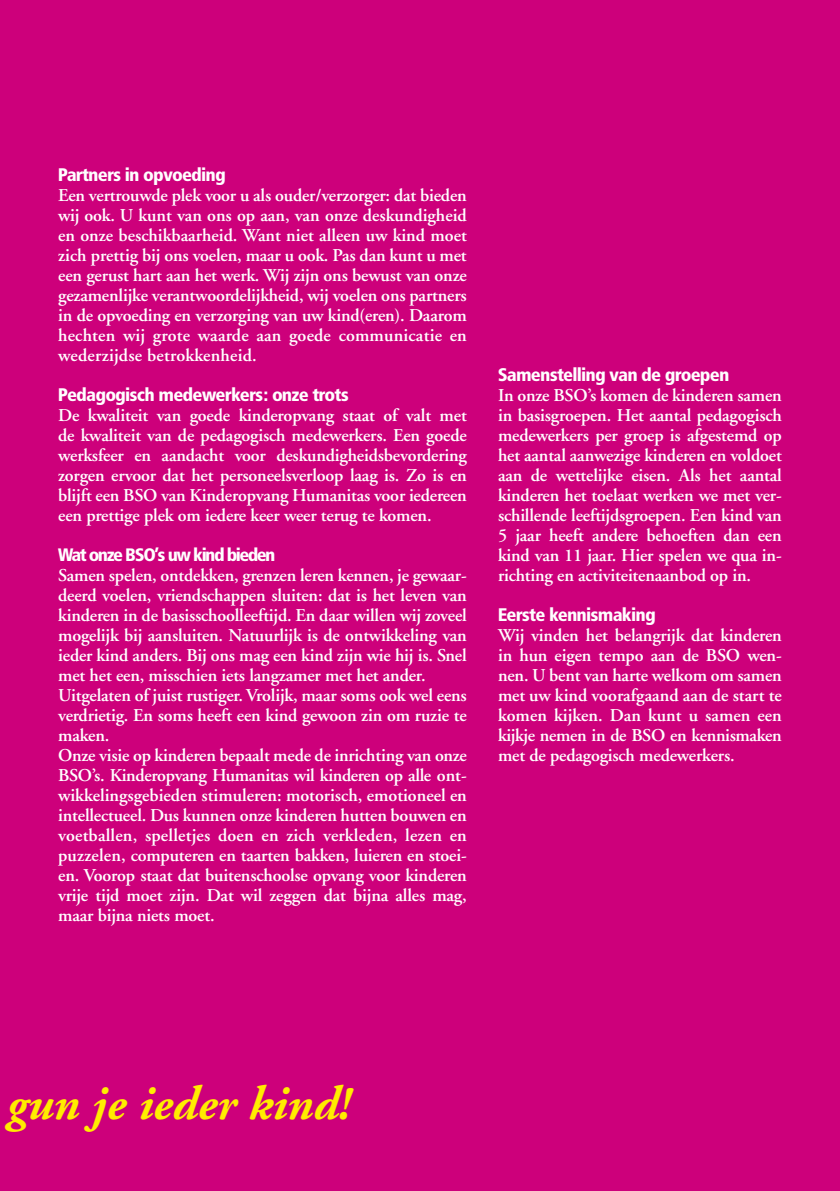
<style>
.page{position:relative;width:840px;height:1191px;background:#fff}
.page>*{position:absolute;margin:0;border:0;box-sizing:border-box;transform-origin:0 0}
.t1{font:italic 700 48px "Adobe Garamond";color:#ffed00}
.t2{font:600 18px/20px "Adobe Garamond";letter-spacing:-.01em;color:#fff;text-align:justify}
.t3{font:900 18px "Frutiger Condensed BQ";letter-spacing:-.01em;color:#fff}
.t4{font:900 17.8px "Frutiger Condensed BQ";letter-spacing:-.05em;color:#fff}
</style>
<div class="page">
<div style="left:0;top:0;width:839px;height:1191px;background:#cd007b"></div>
<p class="t3" style="left:58px;top:163px;width:169px">Partners in opvoeding</p>
<p class="t2" style="left:58px;top:185px;width:410px">Een vertrouwde plek voor u als ouder/verzorger: dat bieden wij ook. U kunt van ons op aan, van onze deskundigheid en onze beschikbaarheid. Want niet alleen uw kind moet zich prettig bij ons voelen, maar u ook. Pas dan kunt u met een gerust hart aan het werk. Wij zijn ons bewust van onze gezamenlijke verantwoordelijkheid, wij voelen ons partners in de opvoeding en verzorging van uw kind(eren). Daarom hechten wij grote waarde aan goede communicatie en wederzijdse betrokkenheid.</p>
<p class="t3" style="left:58px;top:383px;width:292px">Pedagogisch medewerkers: onze trots</p>
<p class="t2" style="left:58px;top:405px;width:410px">De kwaliteit van goede kinderopvang staat of valt met de kwaliteit van de pedagogisch medewerkers. Een goede werksfeer en aandacht voor deskundigheidsbevordering zorgen ervoor dat het personeelsverloop laag is. Zo is en blijft een BSO van Kinderopvang Humanitas voor iedereen een prettige plek om iedere keer weer terug te komen.</p>
<p class="t4" style="left:58px;top:543px;width:218px">Wat onze BSO’s uw kind bieden</p>
<p class="t2" style="left:58px;top:565px;width:410px;text-align:left">Samen spelen, ontdekken, grenzen leren kennen, je gewaar&shy;deerd voelen, vriendschappen sluiten: dat is het leven van kinderen in de basisschoolleeftijd. En daar willen wij zoveel mogelijk bij aansluiten. Natuurlijk is de ontwikkeling van ieder kind anders. Bij ons mag een kind zijn wie hij is. Snel met het een, misschien iets langzamer met het ander.<br>Uitgelaten of juist rustiger. Vrolijk, maar soms ook wel eens verdrietig. En soms heeft een kind gewoon zin om ruzie te maken.<br>Onze visie op kinderen bepaalt mede de inrichting van onze BSO’s. Kinderopvang Humanitas wil kinderen op alle ont&shy;wikkelingsgebieden stimuleren: motorisch, emotioneel en intellectueel. Dus kunnen onze kinderen hutten bouwen en voetballen, spelletjes doen en zich verkleden, lezen en puzzelen, computeren en taarten bakken, luieren en stoei&shy;en. Voorop staat dat buitenschoolse opvang voor kinderen vrije tijd moet zijn. Dat wil zeggen dat bijna alles mag, maar bijna niets moet.</p>
<p class="t3" style="left:497px;top:363px;width:232px">Samenstelling van de groepen</p>
<p class="t2" style="left:497px;top:385px;width:285px">In onze BSO’s komen de kinderen samen in basisgroepen. Het aantal pedagogisch medewerkers per groep is afgestemd op het aantal aanwezige kinderen en voldoet aan de wettelijke eisen. Als het aantal kinderen het toelaat werken we met ver&shy;schillende leeftijdsgroepen. Een kind van 5 jaar heeft andere behoeften dan een kind van 11 jaar. Hier spelen we qua in&shy;richting en activiteitenaanbod op in.</p>
<p class="t3" style="left:497px;top:603px;width:159px">Eerste kennismaking</p>
<p class="t2" style="left:497px;top:625px;width:285px">Wij vinden het belangrijk dat kinderen in hun eigen tempo aan de BSO wen&shy;nen. U bent van harte welkom om samen met uw kind voorafgaand aan de start te komen kijken. Dan kunt u samen een kijkje nemen in de BSO en kennismaken met de pedagogisch medewerkers.</p>
<h1 class="t1" style="left:6px;top:1077px;width:344px">gun je ieder kind!</h1>
</div>
